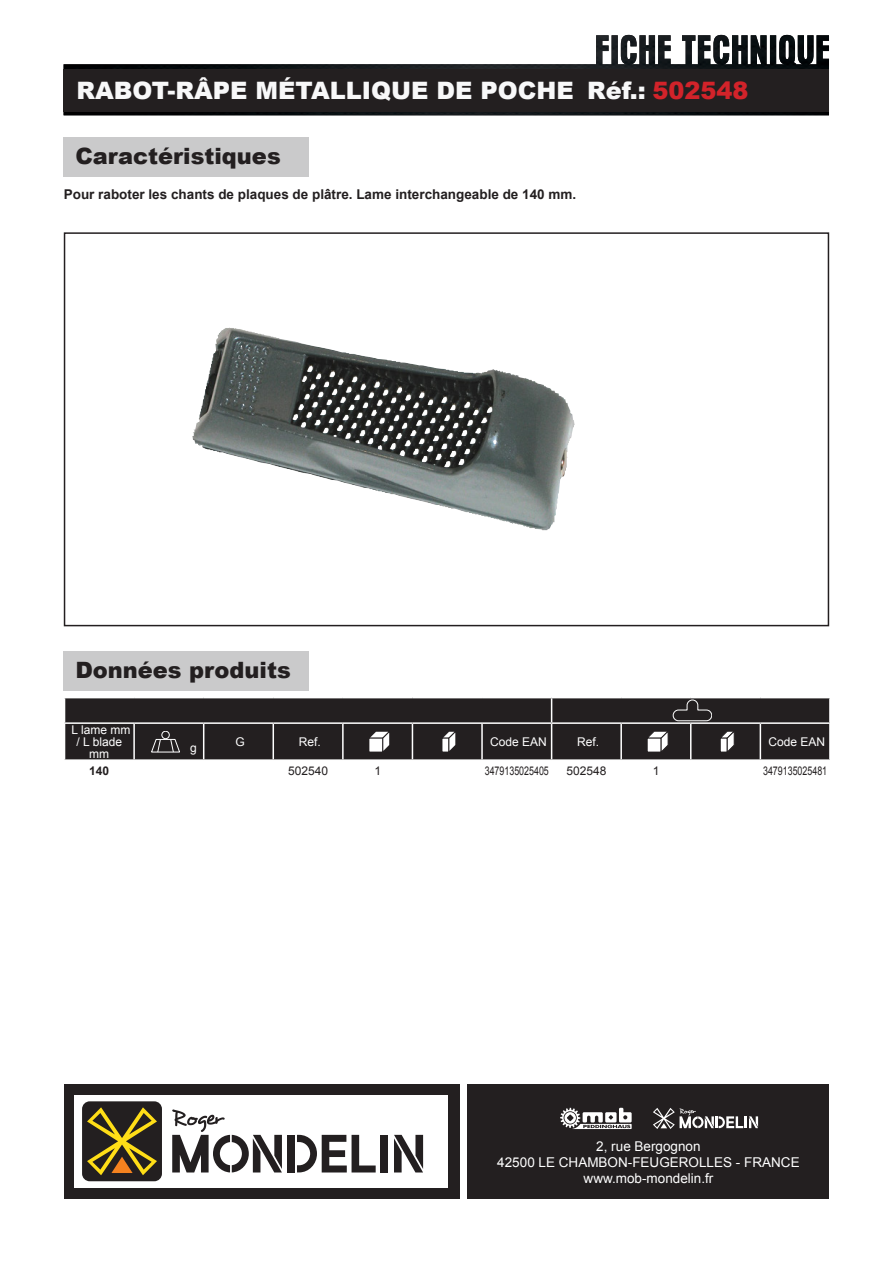
<style>
.page{position:relative;width:893px;height:1263px;background:#fff}
.page>*{position:absolute;margin:0;border:0;box-sizing:border-box;transform-origin:0 0}
.t1{font:900 24px "Arial";color:#f8f8f9}
.t2{font:900 22.5px "Arial";color:#231f20}
.t3{font:13.5px/16.4px "Arial";color:#fff;text-align:center}
.t4{font:700 13.5px "Arial";color:#231f20}
.t5{font:12px/12px "Arial";color:#fff;text-align:center}
.t6{font:12px "Arial";color:#231f20;scale:.74 1}
.t7{font:12px "Arial";color:#231f20}
.t8{font:700 12px "Arial";color:#231f20}
.s1{color:#d2232a}
</style>
<div class="page">
<img style="left:64px;top:35px;width:765px;height:80px">
<div style="left:64px;top:1084px;width:395px;height:115px;background:#231f20"></div>
<div style="left:468px;top:1084px;width:361px;height:115px;background:#231f20"></div>
<svg style="left:560px;top:1108px;width:72px;height:21px"></svg>
<svg style="left:653px;top:1108px;width:105px;height:21px"></svg>
<div style="left:64px;top:69px;width:765px;height:43px;background:#231f20"></div>
<div style="left:64px;top:137px;width:245px;height:40px;background:#cacacb"></div>
<div style="left:64px;top:232px;width:765px;height:394px;border:2px solid #231f20"></div>
<div style="left:64px;top:651px;width:245px;height:40px;background:#cacacb"></div>
<div style="left:65px;top:698px;width:764px;height:61px;background:#231f20"></div>
<svg style="left:551px;top:698px;width:1px;height:24px"></svg>
<hr style="left:64px;top:722px;width:70px;height:2px;background:#fff">
<hr style="left:134px;top:722px;width:70px;height:2px;background:#fff">
<hr style="left:133px;top:724px;width:2px;height:35px;background:#fff">
<hr style="left:204px;top:722px;width:69px;height:2px;background:#fff">
<hr style="left:203px;top:724px;width:1px;height:35px;background:#fff">
<hr style="left:273px;top:722px;width:70px;height:2px;background:#fff">
<hr style="left:273px;top:724px;width:1px;height:35px;background:#fff">
<hr style="left:343px;top:722px;width:69px;height:2px;background:#fff">
<hr style="left:342px;top:724px;width:2px;height:35px;background:#fff">
<hr style="left:412px;top:722px;width:70px;height:2px;background:#fff">
<hr style="left:412px;top:724px;width:1px;height:35px;background:#fff">
<hr style="left:482px;top:722px;width:70px;height:2px;background:#fff">
<hr style="left:481px;top:724px;width:2px;height:35px;background:#fff">
<hr style="left:552px;top:722px;width:69px;height:2px;background:#fff">
<hr style="left:551px;top:724px;width:1px;height:35px;background:#fff">
<hr style="left:621px;top:722px;width:70px;height:2px;background:#fff">
<hr style="left:620px;top:724px;width:2px;height:35px;background:#fff">
<hr style="left:691px;top:722px;width:69px;height:2px;background:#fff">
<hr style="left:690px;top:724px;width:1px;height:35px;background:#fff">
<hr style="left:760px;top:722px;width:71px;height:2px;background:#fff">
<hr style="left:760px;top:724px;width:1px;height:35px;background:#fff">
<svg style="left:673px;top:700px;width:39px;height:21px"></svg>
<svg style="left:151px;top:731px;width:29px;height:21px"></svg>
<svg style="left:369px;top:731px;width:21px;height:21px"></svg>
<svg style="left:441px;top:730px;width:16px;height:23px"></svg>
<svg style="left:647px;top:730px;width:22px;height:23px"></svg>
<svg style="left:720px;top:730px;width:15px;height:23px"></svg>
<img style="left:192px;top:328px;width:383px;height:202px">
<div style="left:75px;top:1095px;width:373px;height:93px;background:#fff"></div>
<div style="left:82px;top:1101px;width:80px;height:80px;background:#231f20;border-radius:8px"></div>
<svg style="left:87px;top:1107px;width:70px;height:68px"></svg>
<div style="left:288px;top:1135px;width:7px;height:37px;background:#231f20"></div>
<div style="left:380px;top:1135px;width:8px;height:37px;background:#231f20"></div>
<svg style="left:172px;top:1109px;width:110px;height:63px"></svg>
<svg style="left:394px;top:1135px;width:29px;height:37px"></svg>
<svg style="left:297px;top:1135px;width:79px;height:37px"></svg>
<h1 class="t1" style="left:76px;top:73px;width:674px">RABOT-RÂPE MÉTALLIQUE DE POCHE Réf.: <span class="s1">502548</span></h1>
<h2 class="t2" style="left:75px;top:140px;width:207px">Caractéristiques</h2>
<p class="t4" style="left:64px;top:185px;width:514px">Pour raboter les chants de plaques de plâtre. Lame interchangeable de 140 mm.</p>
<h2 class="t2" style="left:75px;top:654px;width:217px">Données produits</h2>
<p class="t5" style="left:72px;top:724px;width:60px">L lame mm / L blade mm</p>
<p class="t5" style="left:190px;top:742px;width:8px">g</p>
<p class="t5" style="left:235px;top:736px;width:11px">G</p>
<p class="t5" style="left:299px;top:736px;width:24px">Ref.</p>
<p class="t5" style="left:490px;top:736px;width:58px">Code EAN</p>
<p class="t5" style="left:577px;top:736px;width:24px">Ref.</p>
<p class="t5" style="left:768px;top:736px;width:58px">Code EAN</p>
<p class="t8" style="left:89px;top:763px;width:22px">140</p>
<p class="t7" style="left:288px;top:763px;width:42px">502540</p>
<p class="t7" style="left:374px;top:763px;width:8px">1</p>
<p class="t6" style="left:485px;top:763px;width:88px">3479135025405</p>
<p class="t7" style="left:566px;top:763px;width:42px">502548</p>
<p class="t7" style="left:653px;top:763px;width:8px">1</p>
<p class="t6" style="left:763px;top:763px;width:88px">3479135025481</p>
<p class="t3" style="left:497px;top:1138px;width:304px">2, rue Bergognon<br>42500 LE CHAMBON-FEUGEROLLES - FRANCE www.mob-mondelin.fr</p>
</div>
